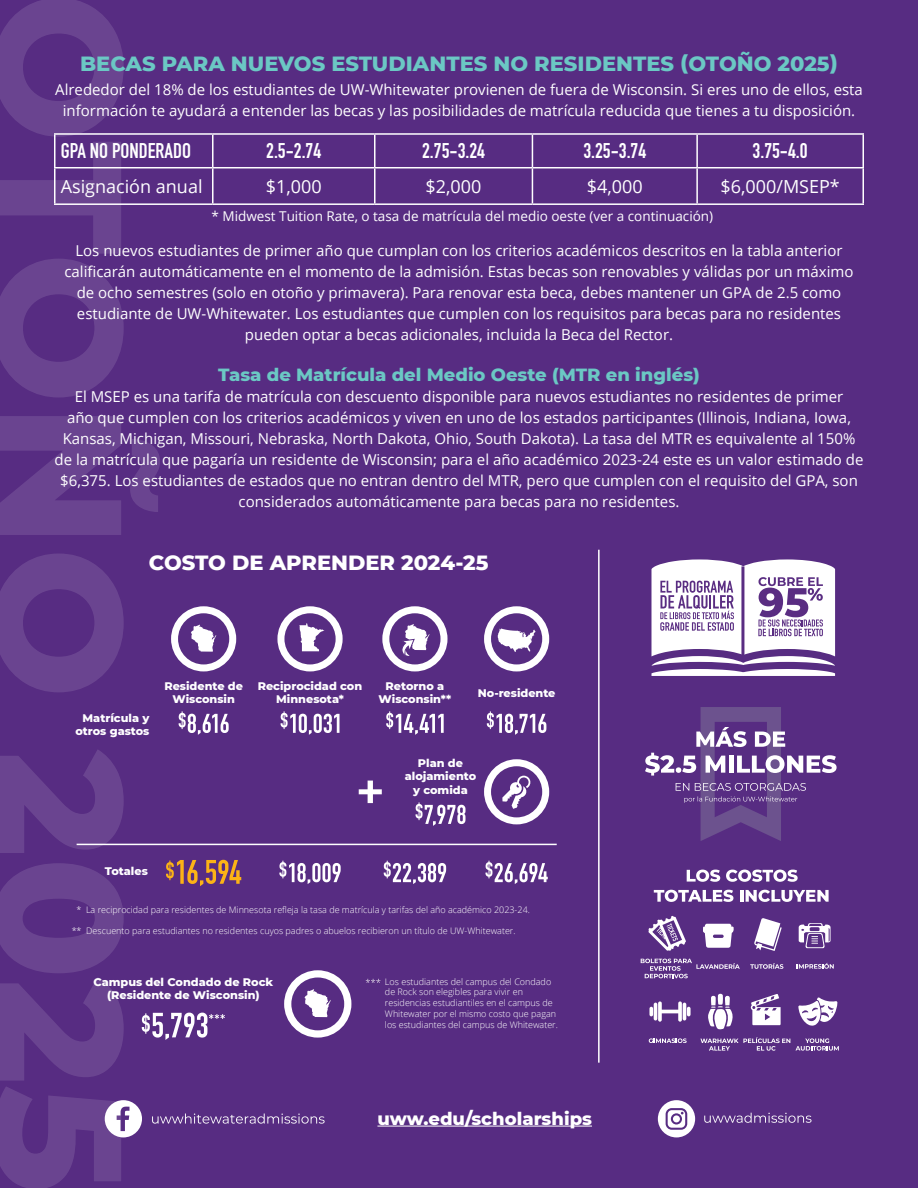
<style>
.page{position:relative;width:918px;height:1188px;background:#572c82}
.page>*{position:absolute;margin:0;border:0;box-sizing:border-box;transform-origin:0 0}
.t1{font:800 178.5px "Montserrat";letter-spacing:-.005em;color:#fff}
.t2{font:800 21px "Montserrat";color:#6bc8c4}
.t3{font:700 21px "DIN Condensed";color:#fff}
.t4{font:800 21px "Montserrat";color:#fff}
.t5{font:18px "Open Sans";color:#fff}
.t6{font:800 18px "Montserrat";color:#6bc8c4}
.t7{font:800 18px "Montserrat";color:#fff}
.t8{font:15px/21px "Open Sans";color:#fff;text-align:center}
.t9{font:13.5px "Open Sans";color:#fff}
.t10{font:800 11.25px/13.5px "Montserrat";color:#fff;text-align:center}
.t11{font:300 9px/10.8px "Open Sans";color:#fff}
</style>
<div class="page">
<hr style="left:77px;top:844px;width:480px;height:1px;background:#fff">
<svg style="left:179px;top:711px;width:50px;height:24px"></svg>
<svg style="left:166px;top:860px;width:75px;height:26px"></svg>
<svg style="left:281px;top:711px;width:59px;height:24px"></svg>
<svg style="left:279px;top:861px;width:62px;height:23px"></svg>
<svg style="left:386px;top:711px;width:58px;height:24px"></svg>
<svg style="left:384px;top:861px;width:62px;height:23px"></svg>
<svg style="left:487px;top:711px;width:59px;height:24px"></svg>
<svg style="left:485px;top:861px;width:63px;height:23px"></svg>
<svg style="left:416px;top:802px;width:50px;height:24px"></svg>
<svg style="left:142px;top:1013px;width:83px;height:27px"></svg>
<svg style="left:359px;top:781px;width:23px;height:22px"></svg>
<svg style="left:484px;top:759px;width:65px;height:65px"></svg>
<svg style="left:484px;top:606px;width:65px;height:65px"></svg>
<svg style="left:382px;top:606px;width:66px;height:65px"></svg>
<svg style="left:277px;top:606px;width:66px;height:65px"></svg>
<svg style="left:171px;top:606px;width:65px;height:65px"></svg>
<svg style="left:284px;top:970px;width:67px;height:68px"></svg>
<svg style="left:366px;top:979px;width:14px;height:4px"></svg>
<hr style="left:598px;top:550px;width:2px;height:513px;background:#fff">
<hr style="left:705px;top:924px;width:26px;height:4px;background:#fff;border-radius:2px">
<hr style="left:703px;top:927px;width:31px;height:4px;background:#fff">
<svg style="left:705px;top:931px;width:27px;height:17px"></svg>
<svg style="left:754px;top:918px;width:28px;height:33px"></svg>
<svg style="left:799px;top:923px;width:32px;height:25px"></svg>
<svg style="left:649px;top:1001px;width:42px;height:21px"></svg>
<svg style="left:708px;top:994px;width:25px;height:36px"></svg>
<svg style="left:751px;top:994px;width:30px;height:31px"></svg>
<svg style="left:798px;top:997px;width:39px;height:29px"></svg>
<svg style="left:648px;top:916px;width:38px;height:35px"></svg>
<hr style="left:377px;top:1126px;width:215px;height:1px;background:#fff">
<svg style="left:105px;top:1100px;width:37px;height:37px"></svg>
<svg style="left:152px;top:1114px;width:173px;height:10px"></svg>
<svg style="left:658px;top:1100px;width:37px;height:37px"></svg>
<svg style="left:704px;top:1113px;width:108px;height:10px"></svg>
<hr style="left:54px;top:133px;width:159px;height:2px;background:#fff">
<hr style="left:54px;top:135px;width:2px;height:32px;background:#fff">
<hr style="left:213px;top:133px;width:162px;height:2px;background:#fff">
<hr style="left:212px;top:135px;width:2px;height:32px;background:#fff">
<hr style="left:375px;top:133px;width:157px;height:2px;background:#fff">
<hr style="left:374px;top:135px;width:2px;height:32px;background:#fff">
<hr style="left:532px;top:133px;width:165px;height:2px;background:#fff">
<hr style="left:532px;top:135px;width:1px;height:32px;background:#fff">
<hr style="left:697px;top:133px;width:167px;height:2px;background:#fff">
<hr style="left:696px;top:135px;width:2px;height:32px;background:#fff">
<hr style="left:862px;top:135px;width:2px;height:32px;background:#fff">
<hr style="left:54px;top:167px;width:159px;height:1px;background:#fff">
<hr style="left:54px;top:168px;width:2px;height:35px;background:#fff">
<hr style="left:213px;top:167px;width:162px;height:1px;background:#fff">
<hr style="left:212px;top:168px;width:2px;height:35px;background:#fff">
<hr style="left:375px;top:167px;width:157px;height:1px;background:#fff">
<hr style="left:374px;top:168px;width:2px;height:35px;background:#fff">
<hr style="left:532px;top:167px;width:165px;height:1px;background:#fff">
<hr style="left:532px;top:168px;width:1px;height:35px;background:#fff">
<hr style="left:697px;top:167px;width:167px;height:1px;background:#fff">
<hr style="left:696px;top:168px;width:2px;height:35px;background:#fff">
<hr style="left:862px;top:168px;width:2px;height:35px;background:#fff">
<hr style="left:54px;top:203px;width:159px;height:2px;background:#fff">
<hr style="left:213px;top:203px;width:162px;height:2px;background:#fff">
<hr style="left:375px;top:203px;width:157px;height:2px;background:#fff">
<hr style="left:532px;top:203px;width:165px;height:2px;background:#fff">
<hr style="left:697px;top:203px;width:167px;height:2px;background:#fff">
<svg style="left:651px;top:559px;width:184px;height:117px"></svg>
<svg style="left:645px;top:707px;width:192px;height:134px"></svg>
<svg style="left:649px;top:1038px;width:38px;height:5px"></svg>
<svg style="left:700px;top:1037px;width:90px;height:14px"></svg>
<svg style="left:796px;top:1038px;width:43px;height:13px"></svg>
<svg style="left:687px;top:870px;width:33px;height:12px"></svg>
<svg style="left:726px;top:870px;width:72px;height:12px"></svg>
<svg style="left:654px;top:890px;width:79px;height:12px"></svg>
<svg style="left:740px;top:890px;width:89px;height:12px"></svg>
<svg style="left:750px;top:963px;width:33px;height:6px"></svg>
<svg style="left:797px;top:963px;width:37px;height:6px"></svg>
<svg style="left:641px;top:959px;width:99px;height:19px"></svg>
<h1 class="t1" style="left:190px;top:-8px;width:1203px;rotate:90deg">OTOÑO 2025</h1>
<h2 class="t2" style="left:80px;top:48px;width:759px">BECAS PARA NUEVOS ESTUDIANTES NO RESIDENTES (OTOÑO 2025)</h2>
<p class="t8" style="left:55px;top:79px;width:809px">Alrededor del 18% de los estudiantes de UW-Whitewater provienen de fuera de Wisconsin. Si eres uno de ellos, esta información te ayudará a entender las becas y las posibilidades de matrícula reducida que tienes a tu disposición.</p>
<h2 class="t3" style="left:61px;top:137px;width:132px">GPA NO PONDERADO</h2>
<h2 class="t3" style="left:266px;top:137px;width:57px">2.5-2.74</h2>
<h2 class="t3" style="left:422px;top:137px;width:64px">2.75-3.24</h2>
<h2 class="t3" style="left:583px;top:137px;width:64px">3.25-3.74</h2>
<h2 class="t3" style="left:753px;top:137px;width:57px">3.75-4.0</h2>
<p class="t5" style="left:61px;top:174px;width:143px">Asignación anual</p>
<p class="t5" style="left:266px;top:174px;width:57px">$1,000</p>
<p class="t5" style="left:426px;top:174px;width:57px">$2,000</p>
<p class="t5" style="left:587px;top:174px;width:57px">$4,000</p>
<p class="t5" style="left:721px;top:174px;width:121px">$6,000/MSEP*</p>
<p class="t9" style="left:212px;top:207px;width:503px">* Midwest Tuition Rate, o tasa de matrícula del medio oeste (ver a continuación)</p>
<p class="t8" style="left:64px;top:239px;width:791px">Los nuevos estudiantes de primer año que cumplan con los criterios académicos descritos en la tabla anterior calificarán automáticamente en el momento de la admisión. Estas becas son renovables y válidas por un máximo de ocho semestres (solo en otoño y primavera). Para renovar esta beca, debes mantener un GPA de 2.5 como estudiante de UW-Whitewater. Los estudiantes que cumplen con los requisitos para becas para no residentes pueden optar a becas adicionales, incluida la Beca del Rector.</p>
<p class="t6" style="left:218px;top:362px;width:483px">Tasa de Matrícula del Medio Oeste (MTR en inglés)</p>
<p class="t8" style="left:55px;top:386px;width:810px">El MSEP es una tarifa de matrícula con descuento disponible para nuevos estudiantes no residentes de primer<br>año que cumplen con los criterios académicos y viven en uno de los estados participantes (Illinois, Indiana, Iowa, Kansas, Michigan, Missouri, Nebraska, North Dakota, Ohio, South Dakota). La tasa del MTR es equivalente al 150% de la matrícula que pagaría un residente de Wisconsin; para el año académico 2023-24 este es un valor estimado de $6,375. Los estudiantes de estados que no entran dentro del MTR, pero que cumplen con el requisito del GPA, son considerados automáticamente para becas para no residentes.</p>
<h2 class="t4" style="left:149px;top:547px;width:341px">COSTO DE APRENDER 2024-25</h2>
<p class="t10" style="left:164px;top:678px;width:80px">Residente de<br>Wisconsin</p>
<p class="t10" style="left:258px;top:678px;width:106px">Reciprocidad con<br>Minnesota*</p>
<p class="t10" style="left:379px;top:678px;width:74px">Retorno a<br>Wisconsin**</p>
<p class="t10" style="left:478px;top:686px;width:79px">No-residente</p>
<p class="t10" style="left:75px;top:710px;width:75px;text-align:right">MatrÍcula y otros gastos</p>
<p class="t10" style="left:405px;top:755px;width:73px">Plan de alojamiento y comida</p>
<p class="t10" style="left:105px;top:864px;width:45px">Totales</p>
<p class="t11" style="left:76px;top:904px;width:455px">* La reciprocidad para residentes de Minnesota refleja la tasa de matrícula y tarifas del año académico 2023-24.</p>
<p class="t11" style="left:72px;top:925px;width:445px">** Descuento para estudiantes no residentes cuyos padres o abuelos recibieron un título de UW-Whitewater.</p>
<p class="t10" style="left:93px;top:974px;width:181px">Campus del Condado de Rock (Residente de Wisconsin)</p>
<p class="t11" style="left:385px;top:976px;width:174px">Los estudiantes del campus del Condado de Rock son elegibles para vivir en residencias estudiantiles en el campus de Whitewater por el mismo costo que pagan los estudiantes del campus de Whitewater.</p>
<p class="t7" style="left:377px;top:1105px;width:216px">uww.edu/scholarships</p>
</div>
